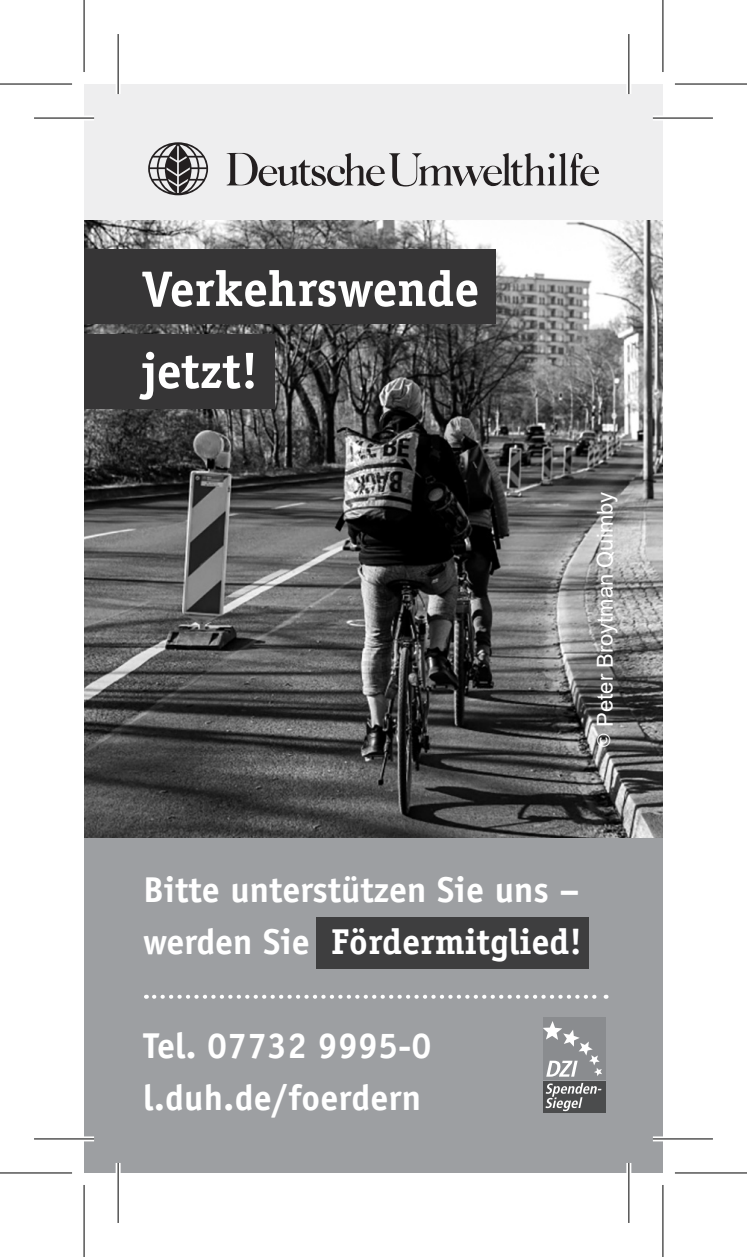
<style>
.page{position:relative;width:747px;height:1257px;background:#fff}
.page>*{position:absolute;margin:0;border:0;box-sizing:border-box;transform-origin:0 0}
.t1{font:700 50px/82px "Officina Serif";letter-spacing:-.005em;color:#fff}
.t2{font:700 36px/52px "Officina Sans";color:#fff}
.t3{font:700 36px "Officina Serif";color:#fff}
.t4{font:22px "Arial";color:#fff}
.s1{font-family:"Officina Sans";font-size:28px}
.s2{font-family:"Officina Sans"}
</style>
<div class="page">
<div style="left:84px;top:84px;width:578px;height:136px;background:#eeeeef"></div>
<svg style="left:226px;top:153px;width:372px;height:34px"></svg>
<svg style="left:148px;top:142px;width:60px;height:53px"></svg>
<img style="left:84px;top:220px;width:578px;height:618px">
<div style="left:84px;top:838px;width:578px;height:335px;background:#9d9fa2"></div>
<svg style="left:154px;top:994px;width:452px;height:4px"></svg>
<div style="left:543px;top:1017px;width:62px;height:62px;background:#8a8c8f"></div>
<div style="left:543px;top:1081px;width:62px;height:31px;background:#4b4c4d"></div>
<svg style="left:545px;top:1082px;width:56px;height:29px"></svg>
<svg style="left:543px;top:1021px;width:59px;height:55px"></svg>
<div style="left:315px;top:917px;width:273px;height:51px;background:#3e3e3f"></div>
<div style="left:84px;top:249px;width:412px;height:74px;background:#363536"></div>
<div style="left:84px;top:334px;width:190px;height:74px;background:#363536"></div>
<div style="left:34px;top:116px;width:60px;height:5px;background:#fff"></div>
<div style="left:652px;top:116px;width:60px;height:5px;background:#fff"></div>
<svg style="left:34px;top:1136px;width:60px;height:5px"></svg>
<svg style="left:653px;top:1136px;width:59px;height:5px"></svg>
<div style="left:116px;top:34px;width:5px;height:60px;background:#fff"></div>
<div style="left:116px;top:1162px;width:5px;height:60px;background:#fff"></div>
<svg style="left:627px;top:34px;width:4px;height:60px"></svg>
<svg style="left:626px;top:1163px;width:5px;height:59px"></svg>
<hr style="left:34px;top:117px;width:60px;height:2px;background:#000">
<hr style="left:652px;top:117px;width:60px;height:2px;background:#000">
<hr style="left:34px;top:1138px;width:60px;height:1px;background:#000">
<hr style="left:652px;top:1138px;width:60px;height:1px;background:#000">
<hr style="left:117px;top:34px;width:2px;height:60px;background:#000">
<hr style="left:117px;top:1162px;width:2px;height:60px;background:#000">
<hr style="left:628px;top:34px;width:1px;height:60px;background:#000">
<hr style="left:628px;top:1162px;width:1px;height:60px;background:#000">
<svg style="left:0;top:1173px;width:72px;height:1px"></svg>
<svg style="left:675px;top:1173px;width:71px;height:1px"></svg>
<svg style="left:663px;top:0;width:1px;height:72px"></svg>
<svg style="left:663px;top:1185px;width:1px;height:72px"></svg>
<hr style="left:0;top:83px;width:72px;height:2px;background:#000">
<hr style="left:674px;top:83px;width:72px;height:2px;background:#000">
<hr style="left:0;top:1172px;width:72px;height:1px;background:#000">
<hr style="left:674px;top:1172px;width:72px;height:1px;background:#000">
<hr style="left:83px;top:0;width:2px;height:72px;background:#000">
<hr style="left:83px;top:1185px;width:2px;height:72px;background:#000">
<hr style="left:662px;top:0;width:1px;height:72px;background:#000">
<hr style="left:662px;top:1185px;width:1px;height:72px;background:#000">
<h1 class="t1" style="left:142px;top:247px;width:338px">Verkehrswende jetzt!</h1>
<p class="t4" style="left:589px;top:748px;width:258px;rotate:-90deg"><span class="s1">©</span> Peter Broytman Quimby</p>
<p class="t2" style="left:143px;top:863px;width:437px">Bitte unterstützen Sie uns –</p>
<p class="t3" style="left:143px;top:919px;width:440px"><span class="s2">werden Sie</span> Fördermitglied!</p>
<p class="t2" style="left:143px;top:1019px;width:290px">Tel. 07732 9995-0 l.duh.de/foerdern</p>
</div>
